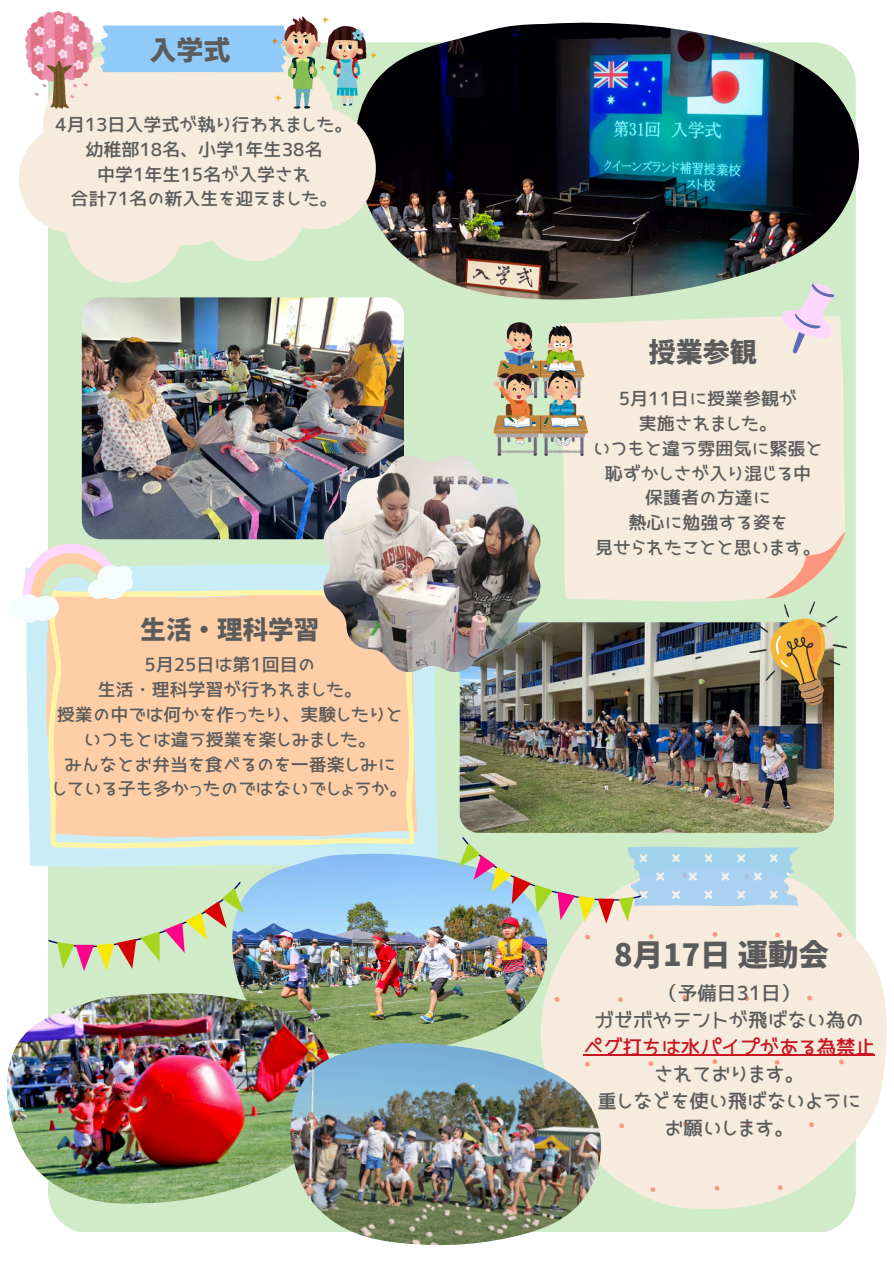
<style>
.page{position:relative;width:894px;height:1264px;background:#fff}
.page>*{position:absolute;margin:0;border:0;box-sizing:border-box;transform-origin:0 0}
.t1{font:30.45px "Keifont";color:#5b5b5b}
.t2{font:27px "Keifont";color:#5b5b5b}
.t3{font:25.5px "Keifont";color:#5b5b5b}
.t4{font:19.5px "JK Gothic M";color:#5b5b5b}
.t5{font:19.5px "JK Gothic M";color:#c81520}
.t6{font:18px "JK Gothic M";color:#5b5b5b}
</style>
<div class="page">
<div style="left:48px;top:283px;width:807px;height:948px;background:#d0ebc8"></div>
<svg style="left:547px;top:851px;width:340px;height:365px;background:#f2ebdb"></svg>
<svg style="left:617px;top:997px;width:5px;height:5px"></svg>
<svg style="left:554px;top:996px;width:5px;height:6px"></svg>
<svg style="left:648px;top:1061px;width:5px;height:5px"></svg>
<svg style="left:712px;top:1059px;width:5px;height:5px"></svg>
<svg style="left:774px;top:1059px;width:5px;height:5px"></svg>
<svg style="left:745px;top:1122px;width:5px;height:5px"></svg>
<svg style="left:682px;top:1121px;width:5px;height:5px"></svg>
<svg style="left:619px;top:1123px;width:5px;height:5px"></svg>
<svg style="left:650px;top:1186px;width:5px;height:6px"></svg>
<svg style="left:714px;top:1185px;width:5px;height:5px"></svg>
<svg style="left:777px;top:1185px;width:5px;height:5px"></svg>
<svg style="left:808px;top:1121px;width:5px;height:6px"></svg>
<svg style="left:838px;top:1059px;width:5px;height:5px"></svg>
<svg style="left:682px;top:994px;width:4px;height:6px"></svg>
<svg style="left:806px;top:995px;width:5px;height:5px"></svg>
<svg style="left:836px;top:932px;width:5px;height:5px"></svg>
<svg style="left:744px;top:995px;width:5px;height:6px"></svg>
<div style="left:560px;top:316px;width:284px;height:286px;background:#f6ebdc"></div>
<svg style="left:26px;top:563px;width:412px;height:303px;background:#cbedf4"></svg>
<svg style="left:48px;top:588px;width:367px;height:260px;background:#fbd2aa"></svg>
<img style="left:354px;top:23px;width:505px;height:277px">
<svg style="left:781px;top:283px;width:53px;height:71px;background:#e4dae1"></svg>
<svg style="left:19px;top:42px;width:356px;height:241px;background:#eeead8"></svg>
<div style="left:100px;top:25px;width:171px;height:47px;background:#90caf9"></div>
<img style="left:82px;top:297px;width:322px;height:242px;border-radius:19px">
<img style="left:459px;top:622px;width:374px;height:210px;border-radius:19px">
<svg style="left:8px;top:526px;width:133px;height:112px"></svg>
<img style="left:271px;top:16px;width:105px;height:93px">
<img style="left:232px;top:853px;width:315px;height:188px">
<img style="left:323px;top:455px;width:217px;height:217px">
<img style="left:25px;top:12px;width:69px;height:96px">
<img style="left:493px;top:323px;width:94px;height:132px">
<svg style="left:707px;top:777px;width:17px;height:10px"></svg>
<hr style="left:583px;top:1054px;width:291px;height:1px;background:#c81520">
<img style="left:7px;top:990px;width:330px;height:214px">
<img style="left:282px;top:1041px;width:319px;height:205px">
<svg style="left:48px;top:881px;width:202px;height:107px;background:#c9d7b4"></svg>
<svg style="left:452px;top:836px;width:346px;height:104px;background:#c4d3c8"></svg>
<svg style="left:738px;top:531px;width:118px;height:185px;background:#c2ba9b"></svg>
<p class="t2" style="left:149px;top:37px;width:82px">入学式</p>
<p class="t6" style="left:55px;top:116px;width:299px">4月13日入学式が執り行われました。</p>
<p class="t6" style="left:85px;top:140px;width:238px">幼稚部18名、小学1年生38名</p>
<p class="t6" style="left:97px;top:165px;width:215px">中学1年生15名が入学され</p>
<p class="t6" style="left:70px;top:190px;width:268px">合計71名の新入生を迎えました。</p>
<h2 class="t3" style="left:141px;top:617px;width:180px">生活・理科学習</h2>
<p class="t6" style="left:144px;top:656px;width:172px">5月25日は第1回目の</p>
<p class="t6" style="left:98px;top:680px;width:266px">生活・理科学習が行われました。</p>
<p class="t6" style="left:57px;top:705px;width:347px">授業の中では何かを作ったり、実験したりと</p>
<p class="t6" style="left:84px;top:730px;width:293px">いつもとは違う授業を楽しみました。</p>
<h2 class="t6" style="left:64px;top:755px;width:333px">みんなとお弁当を食べるのを一番楽しみに</h2>
<p class="t6" style="left:52px;top:779px;width:356px">している子も多かったのではないでしょうか。</p>
<p class="t2" style="left:648px;top:338px;width:109px">授業参観</p>
<p class="t6" style="left:618px;top:390px;width:179px">5月11日に授業参観が</p>
<p class="t6" style="left:638px;top:414px;width:140px">実施されました。</p>
<p class="t6" style="left:593px;top:439px;width:231px">いつもと違う雰囲気に緊張と</p>
<p class="t6" style="left:604px;top:464px;width:208px">恥ずかしさが入り混じる中</p>
<p class="t6" style="left:645px;top:489px;width:127px">保護者の方達に</p>
<p class="t6" style="left:628px;top:513px;width:160px">熱心に勉強する姿を</p>
<p class="t6" style="left:595px;top:538px;width:227px">見せられたことと思います。</p>
<p class="t1" style="left:614px;top:939px;width:216px">8月17日運動会</p>
<p class="t4" style="left:658px;top:982px;width:143px">（予備日31日）</p>
<p class="t4" style="left:594px;top:1009px;width:271px">ガゼボやテントが飛ばない為の</p>
<p class="t5" style="left:583px;top:1036px;width:293px">ペグ打ちは水パイプがある為禁止</p>
<p class="t4" style="left:653px;top:1063px;width:152px">されております。</p>
<p class="t4" style="left:597px;top:1090px;width:265px">重しなどを使い飛ばないように</p>
<p class="t4" style="left:664px;top:1117px;width:131px">お願いします。</p>
</div>
